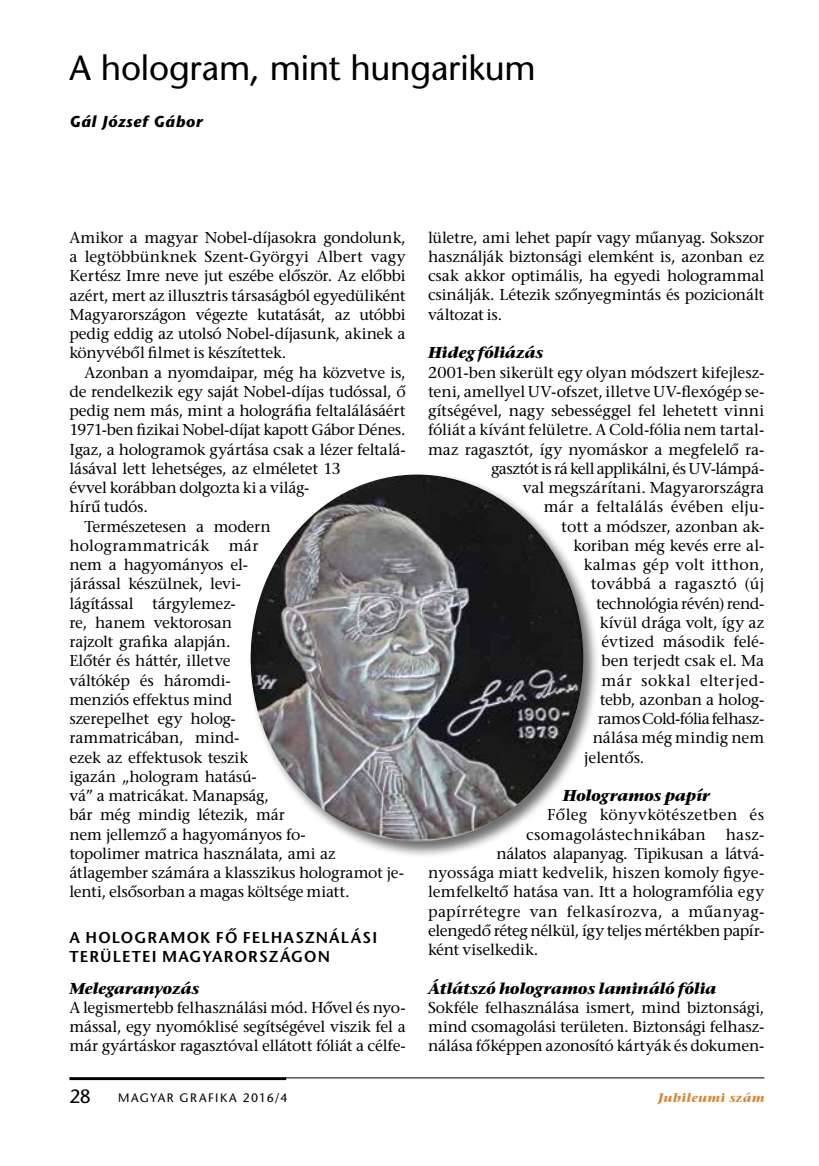
<style>
.page{position:relative;width:819px;height:1166px;background:#fff}
.page>*{position:absolute;margin:0;border:0;box-sizing:border-box;transform-origin:0 0}
.t1{font:35px "ITC Stone Sans";letter-spacing:-.01em;color:#000}
.t2{font:19.25px "ITC Stone Sans";color:#000}
.t3{font:15.75px/19.2px "ITC Stone Serif";letter-spacing:-.01em;color:#000;text-align:justify}
.t4{font:italic 700 15.75px "ITC Stone Serif";letter-spacing:-.015em;color:#000}
.t5{font:15.75px/19.2px "ITC Stone Serif";letter-spacing:.02em;color:#000}
.t6{font:600 15.75px/19.2px "ITC Stone Sans";letter-spacing:.07em;color:#000}
.t7{font:15.75px "ITC Stone Serif";letter-spacing:.015em;color:#000}
.t8{font:15.75px "ITC Stone Serif";letter-spacing:-.03em;color:#000}
.t9{font:15.75px "ITC Stone Serif";letter-spacing:.025em;color:#000}
.t10{font:15.75px "ITC Stone Serif";letter-spacing:-.035em;color:#000}
.t11{font:15.75px "ITC Stone Serif";letter-spacing:.01em;color:#000}
.t12{font:15.75px "ITC Stone Serif";letter-spacing:.04em;color:#000}
.t13{font:italic 700 15.75px "ITC Stone Sans";letter-spacing:.045em;color:#000}
.t14{font:12.25px "ITC Stone Sans";letter-spacing:.12em;color:#000}
.t15{font:italic 700 12.25px "ITC Stone Serif";letter-spacing:.03em;color:#d18a38}
</style>
<div class="page">
<hr style="left:69px;top:1077px;width:695px;height:1px;background:#000">
<hr style="left:69px;top:1077px;width:217px;height:3px;background:#000">
<div style="left:248px;top:472px;width:351px;height:386px;background:#000;opacity:.57"></div>
<img style="left:251px;top:474px;width:332px;height:367px">
<h1 class="t1" style="left:69px;top:49px;width:467px">A hologram, mint hungarikum</h1>
<p class="t13" style="left:69px;top:113px;width:134px">Gál József Gábor</p>
<p class="t3" style="left:69px;top:230px;width:338px">Amikor a magyar Nobel-díjasokra gondolunk, a legtöbbünknek Szent-Györgyi Albert vagy Kertész Imre neve jut eszébe először. Az előbbi azért, mert az illusztris társaságból egyedüliként Magyarországon végezte kutatását, az utóbbi pedig eddig az utolsó Nobel-díjasunk, akinek a könyvéből filmet is készítettek.</p>
<p class="t3" style="left:84px;top:365px;width:323px">Azonban a nyomdaipar, még ha közvetve is,</p>
<p class="t3" style="left:69px;top:384px;width:338px">de rendelkezik egy saját Nobel-díjas tudóssal, ő</p>
<p class="t3" style="left:69px;top:403px;width:337px">pedig nem más, mint a holográfia feltalálásáért</p>
<p class="t3" style="left:69px;top:422px;width:337px">1971-ben fizikai Nobel-díjat kapott Gábor Dénes.</p>
<p class="t3" style="left:69px;top:442px;width:337px">Igaz, a hologramok gyártása csak a lézer feltalá-</p>
<p class="t3" style="left:69px;top:461px;width:273px">lásával lett lehetséges, az elméletet 13</p>
<p class="t3" style="left:69px;top:480px;width:241px">évvel korábban dolgozta ki a világ-</p>
<p class="t3" style="left:69px;top:499px;width:80px">hírű tudós.</p>
<p class="t3" style="left:84px;top:518px;width:188px">Természetesen a modern</p>
<p class="t7" style="left:69px;top:537px;width:141px">hologrammatricák</p>
<p class="t3" style="left:69px;top:538px;width:336px;text-align:left;text-indent:159px">már<br>nem a hagyományos el-<br>járással készülnek, levi-<br>lágítással tárgylemez-<br>re, hanem vektorosan<br>rajzolt grafika alapján.<br>Előtér és háttér, illetve<br>váltókép és háromdi-<br>menziós effektus mind<br>szerepelhet egy holog-<br>rammatricában, mind-<br>ezek az effektusok teszik<br>igazán „hologram hatású-<br>vá” a matricákat. Manapság,<br>bár még mindig létezik, már<br>nem jellemző a hagyományos fo-<br>topolimer matrica használata, ami az átlagember számára a klasszikus hologramot je&shy;lenti, elsősorban a magas költsége miatt.</p>
<p class="t6" style="left:69px;top:930px;width:309px">A HOLOGRAMOK FŐ FELHASZNÁLÁSI<br>TERÜLETEI MAGYARORSZÁGON</p>
<p class="t4" style="left:69px;top:979px;width:131px">Melegaranyozás</p>
<p class="t3" style="left:69px;top:1000px;width:338px">A legismertebb felhasználási mód. Hővel és nyo&shy;mással, egy nyomóklisé segítségével viszik fel a már gyártáskor ragasztóval ellátott fóliát a célfe-</p>
<p class="t3" style="left:428px;top:230px;width:338px">lületre, ami lehet papír vagy műanyag. Sokszor használják biztonsági elemként is, azonban ez csak akkor optimális, ha egyedi hologrammal csinálják. Létezik szőnyegmintás és pozicionált változat is.</p>
<p class="t4" style="left:428px;top:344px;width:117px">Hideg fóliázás</p>
<p class="t3" style="left:428px;top:365px;width:337px">2001-ben sikerült egy olyan módszert kifejlesz-</p>
<p class="t3" style="left:428px;top:384px;width:337px">teni, amellyel UV-ofszet, illetve UV-flexógép se-</p>
<p class="t3" style="left:428px;top:403px;width:338px">gítségével, nagy sebességgel fel lehetett vinni</p>
<p class="t3" style="left:428px;top:422px;width:337px">fóliát a kívánt felületre. A Cold-fólia nem tartal-</p>
<p class="t3" style="left:428px;top:441px;width:337px">maz ragasztót, így nyomáskor a megfelelő ra-</p>
<p class="t8" style="left:491px;top:460px;width:274px">gasztót is rá kell applikálni, és UV-lámpá-</p>
<p class="t3" style="left:522px;top:480px;width:243px">val megszárítani. Magyarországra</p>
<p class="t7" style="left:543px;top:498px;width:222px">már a feltalálás évében elju-</p>
<p class="t3" style="left:561px;top:518px;width:205px">tott a módszer, azonban ak-</p>
<p class="t3" style="left:573px;top:538px;width:192px">koriban még kevés erre al-</p>
<p class="t11" style="left:584px;top:556px;width:182px">kalmas gép volt itthon,</p>
<p class="t5" style="left:591px;top:576px;width:175px">továbbá a ragasztó (új</p>
<p class="t3" style="left:596px;top:595px;width:170px">technológia révén) rend-</p>
<p class="t3" style="left:599px;top:615px;width:166px">kívül drága volt, így az</p>
<p class="t3" style="left:601px;top:634px;width:164px">évtized második felé-</p>
<p class="t3" style="left:601px;top:653px;width:164px">ben terjedt csak el. Ma</p>
<p class="t12" style="left:601px;top:671px;width:164px">már sokkal elterjed-</p>
<p class="t3" style="left:599px;top:692px;width:166px">tebb, azonban a holog-</p>
<p class="t10" style="left:598px;top:710px;width:168px">ramos Cold-fólia felhasz-</p>
<p class="t3" style="left:592px;top:730px;width:173px">nálása még mindig nem</p>
<p class="t3" style="left:584px;top:749px;width:62px">jelentős.</p>
<p class="t4" style="left:563px;top:787px;width:149px">Hologramos papír</p>
<p class="t5" style="left:526px;top:807px;width:239px;text-indent:21px">Főleg könyvkötészetben és csomagolástechnikában</p>
<p class="t3" style="left:725px;top:826px;width:40px">hasz-</p>
<p class="t3" style="left:496px;top:846px;width:269px">nálatos alapanyag. Tipikusan a látvá-</p>
<p class="t3" style="left:428px;top:865px;width:337px">nyossága miatt kedvelik, hiszen komoly figye-</p>
<p class="t3" style="left:428px;top:884px;width:337px">lemfelkeltő hatása van. Itt a hologramfólia egy</p>
<p class="t9" style="left:428px;top:902px;width:338px">papírrétegre van felkasírozva, a műanyag-</p>
<p class="t3" style="left:428px;top:923px;width:337px">elengedő réteg nélkül, így teljes mértékben papír-</p>
<p class="t3" style="left:428px;top:942px;width:112px">ként viselkedik.</p>
<p class="t4" style="left:428px;top:979px;width:290px">Átlátszó hologramos lamináló fólia</p>
<p class="t3" style="left:428px;top:1000px;width:338px">Sokféle felhasználása ismert, mind biztonsági, mind csomagolási területen. Biztonsági felhasz&shy;nálása főképpen azonosító kártyák és dokumen-</p>
<p class="t2" style="left:69px;top:1085px;width:23px">28</p>
<p class="t14" style="left:118px;top:1091px;width:171px">MAGYAR GRAFIKA 2016/4</p>
<p class="t15" style="left:658px;top:1091px;width:108px">Jubileumi szám</p>
</div>
